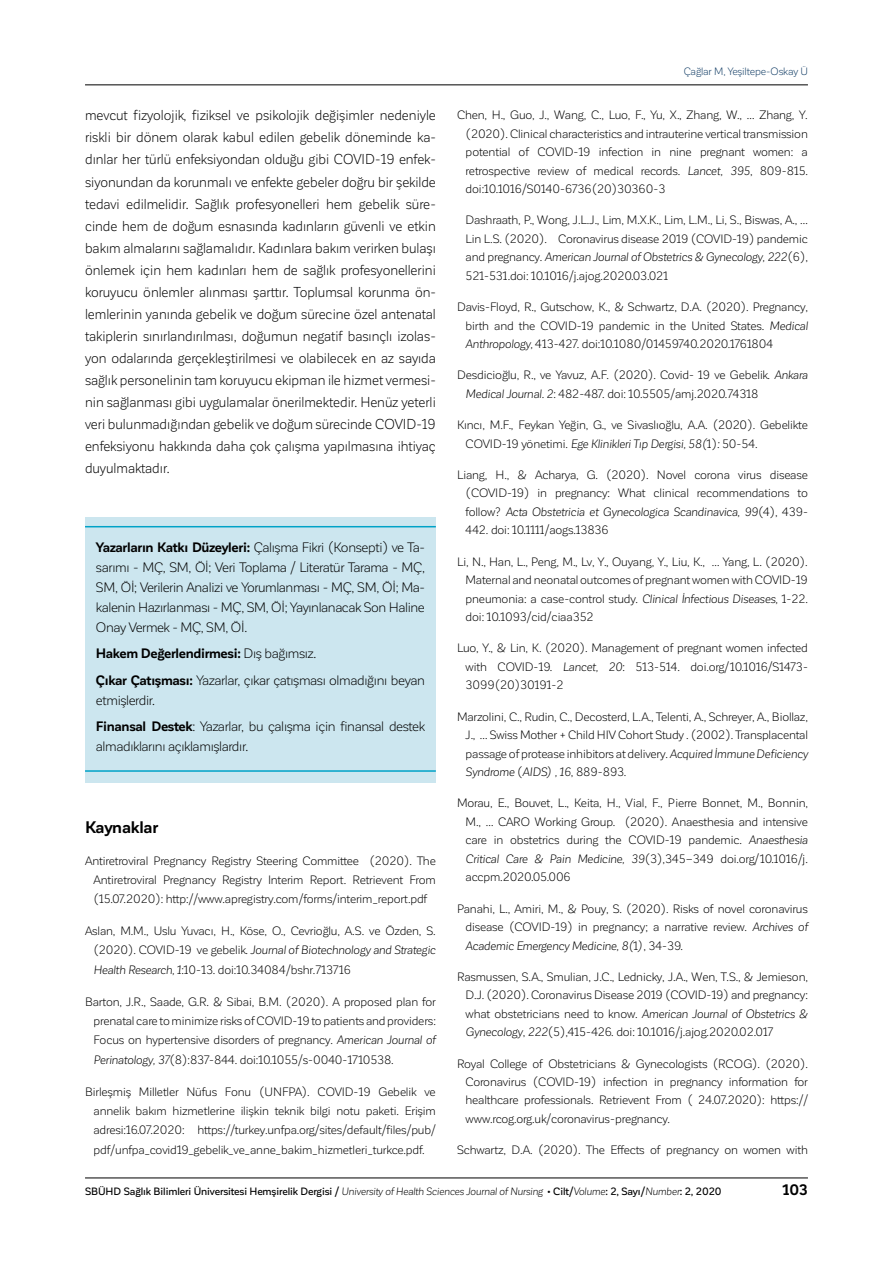
<style>
.page{position:relative;width:893px;height:1263px;background:#fff}
.page>*{position:absolute;margin:0;border:0;box-sizing:border-box;transform-origin:0 0}
.t1{font:700 16.5px "Corporative Sans";letter-spacing:-.015em;color:#000}
.t2{font:700 15px "Corporative Sans";color:#000}
.t3{font:14.1px/22px "Corporative Sans";letter-spacing:-.005em;color:#000;text-align:justify;scale:.95 1}
.t4{font:13.5px/20px "Corporative Sans";letter-spacing:-.03em;color:#000}
.t5{font:12px/18.5px "Corporative Sans";letter-spacing:-.01em;color:#000;text-align:justify}
.t6{font:500 10.5px "Corporative Sans";letter-spacing:-.01em;color:#000}
.t7{font:10.5px "Corporative Sans";letter-spacing:-.015em;color:#123d65}
.s1{font-weight:700}
.s2{font-style:italic}
.s3{font-weight:400;font-style:italic}
</style>
<div class="page">
<hr style="left:85px;top:85px;width:723px;height:1px;background:#000">
<hr style="left:85px;top:1178px;width:723px;height:1px;background:#000">
<div style="left:85px;top:517px;width:351px;height:265px;background:#cce6ef"></div>
<hr style="left:85px;top:526px;width:351px;height:1px;background:#00a2c7">
<hr style="left:85px;top:770px;width:351px;height:2px;background:#00a2c7">
<p class="t3" style="left:85px;top:105px;width:371px">mevcut fizyolojik, fiziksel ve psikolojik değişimler nedeniyle riskli bir dönem olarak kabul edilen gebelik döneminde ka&shy;dınlar her türlü enfeksiyondan olduğu gibi COVID-19 enfek&shy;siyonundan da korunmalı ve enfekte gebeler doğru bir şekilde tedavi edilmelidir. Sağlık profesyonelleri hem gebelik süre&shy;cinde hem de doğum esnasında kadınların güvenli ve etkin bakım almalarını sağlamalıdır. Kadınlara bakım verirken bulaşı önlemek için hem kadınları hem de sağlık profesyonellerini koruyucu önlemler alınması şarttır. Toplumsal korunma ön&shy;lemlerinin yanında gebelik ve doğum sürecine özel antenatal takiplerin sınırlandırılması, doğumun negatif basınçlı izolas&shy;yon odalarında gerçekleştirilmesi ve olabilecek en az sayıda sağlık personelinin tam koruyucu ekipman ile hizmet vermesi&shy;nin sağlanması gibi uygulamalar önerilmektedir. Henüz yeterli veri bulunmadığından gebelik ve doğum sürecinde COVID-19 enfeksiyonu hakkında daha çok çalışma yapılmasına ihtiyaç duyulmaktadır.</p>
<p class="t4" style="left:96px;top:537px;width:330px;text-align:justify"><span class="s1">Yazarların Katkı Düzeyleri:</span> Çalışma Fikri (Konsepti) ve Ta&shy;sarımı - MÇ, SM, Öİ; Veri Toplama / Literatür Tarama - MÇ, SM, Öİ; Verilerin Analizi ve Yorumlanması - MÇ, SM, Öİ; Ma&shy;kalenin Hazırlanması - MÇ, SM, Öİ; Yayınlanacak Son Haline Onay Vermek - MÇ, SM, Öİ.</p>
<p class="t4" style="left:96px;top:640px;width:331px;line-height:26.4px"><span class="s1">Hakem Değerlendirmesi:</span> Dış bağımsız.<br><span class="s1">Çıkar Çatışması:</span> Yazarlar, çıkar çatışması olmadığını beyan</p>
<p class="t4" style="left:96px;top:687px;width:330px;line-height:26.4px">etmişlerdir.<br><span class="s1">Finansal Destek</span>: Yazarlar, bu çalışma için finansal destek</p>
<p class="t4" style="left:96px;top:736px;width:154px">almadıklarını açıklamışlardır.</p>
<h1 class="t1" style="left:85px;top:818px;width:75px">Kaynaklar</h1>
<p class="t5" style="left:94px;top:851px;width:344px;line-height:19.4px;text-indent:-9px">Antiretroviral Pregnancy Registry Steering Committee (2020). The Antiretroviral Pregnancy Registry Interim Report. Retrievent From (15.07.2020): http://www.apregistry.com/forms/interim_report.pdf</p>
<p class="t5" style="left:94px;top:921px;width:344px;line-height:19.4px;text-indent:-9px">Aslan, M.M., Uslu Yuvacı, H., Köse, O., Cevrioğlu, A.S. ve Özden, S. (2020). COVID-19 ve gebelik. <span class="s2">Journal of Biotechnology and Strategic Health Research, 1</span>:10-13. doi:10.34084/bshr.713716</p>
<p class="t5" style="left:94px;top:992px;width:344px;line-height:19.4px;text-indent:-9px">Barton, J.R., Saade, G.R. &amp; Sibai, B.M. (2020). A proposed plan for prenatal care to minimize risks of COVID-19 to patients and providers:<br>Focus on hypertensive disorders of pregnancy. <span class="s2">American Journal of Perinatology, 37</span>(8):837-844. doi:10.1055/s-0040-1710538.</p>
<p class="t5" style="left:94px;top:1082px;width:344px;line-height:19.4px;text-indent:-9px">Birleşmiş Milletler Nüfus Fonu (UNFPA). COVID-19 Gebelik ve annelik bakım hizmetlerine ilişkin teknik bilgi notu paketi. Erişim adresi:16.07.2020: https://turkey.unfpa.org/sites/default/files/pub/ pdf/unfpa_covid19_gebelik_ve_anne_bakim_hizmetleri_turkce.pdf.</p>
<p class="t7" style="left:684px;top:66px;width:126px">Çağlar M, Yeşiltepe-Oskay Ü</p>
<p class="t5" style="left:466px;top:106px;width:344px;text-indent:-9px">Chen, H., Guo, J., Wang, C., Luo, F., Yu, X., Zhang, W., … Zhang, Y. (2020). Clinical characteristics and intrauterine vertical transmission potential of COVID-19 infection in nine pregnant women: a retrospective review of medical records. <span class="s2">Lancet, 395</span>, 809-815. doi:10.1016/S0140-6736(20)30360-3</p>
<p class="t5" style="left:466px;top:211px;width:344px">Dashraath, P., Wong, J.L.J., Lim, M.X.K., Lim, L.M., Li, S., Biswas, A., … Lin L.S. (2020). Coronavirus disease 2019 (COVID-19) pandemic and pregnancy. <span class="s2">American Journal of Obstetrics &amp; Gynecology, 222</span>(6), 521-531.doi: 10.1016/j.ajog.2020.03.021</p>
<p class="t5" style="left:466px;top:298px;width:344px;text-indent:-9px">Davis-Floyd, R., Gutschow, K., &amp; Schwartz, D.A. (2020). Pregnancy, birth and the COVID-19 pandemic in the United States. <span class="s2">Medical Anthropology,</span> 413-427. doi:10.1080/01459740.2020.1761804</p>
<p class="t5" style="left:466px;top:366px;width:344px;text-indent:-9px">Desdicioğlu, R., ve Yavuz, A.F. (2020). Covid- 19 ve Gebelik. <span class="s2">Ankara<br>Medical Journal. 2</span>: 482-487. doi: 10.5505/amj.2020.74318</p>
<p class="t5" style="left:466px;top:416px;width:344px;text-indent:-9px">Kıncı, M.F., Feykan Yeğin, G., ve Sivaslıoğlu, A.A. (2020). Gebelikte<br>COVID-19 yönetimi. <span class="s2">Ege Klinikleri Tıp Dergisi, 58(</span>1)<span class="s2">:</span> 50-54.</p>
<p class="t5" style="left:466px;top:465px;width:344px;text-indent:-9px">Liang, H., &amp; Acharya, G. (2020). Novel corona virus disease (COVID-19) in pregnancy: What clinical recommendations to follow? <span class="s2">Acta Obstetricia et Gynecologica Scandinavica, 99</span>(4), 439- 442. doi: 10.1111/aogs.13836</p>
<p class="t5" style="left:466px;top:552px;width:344px;text-indent:-9px">Li, N., Han, L., Peng, M., Lv, Y., Ouyang, Y., Liu, K., … Yang, L. (2020).<br>Maternal and neonatal outcomes of pregnant women with COVID-19 pneumonia: a case-control study. <span class="s2">Clinical İnfectious Diseases,</span> 1-22. doi: 10.1093/cid/ciaa352</p>
<p class="t5" style="left:466px;top:639px;width:344px;text-indent:-9px">Luo, Y., &amp; Lin, K. (2020). Management of pregnant women infected with COVID-19. <span class="s2">Lancet, 20</span>: 513-514. doi.org/10.1016/S1473- 3099(20)30191-2</p>
<p class="t5" style="left:466px;top:707px;width:344px;text-indent:-9px">Marzolini, C., Rudin, C., Decosterd, L.A., Telenti, A., Schreyer, A., Biollaz, J., … Swiss Mother + Child HIV Cohort Study . (2002). Transplacental passage of protease inhibitors at delivery. <span class="s2">Acquired İmmune Deficiency Syndrome</span> (<span class="s2">AIDS) , 16</span>, 889-893.</p>
<p class="t5" style="left:466px;top:794px;width:344px;text-indent:-9px">Morau, E., Bouvet, L., Keita, H., Vial, F., Pierre Bonnet, M., Bonnin, M., … CARO Working Group. (2020). Anaesthesia and intensive care in obstetrics during the COVID-19 pandemic. <span class="s2">Anaesthesia Critical Care &amp; Pain Medicine, 39</span>(3),345–349 doi.org/10.1016/j. accpm.2020.05.006</p>
<p class="t5" style="left:466px;top:899px;width:344px;text-indent:-9px">Panahi, L., Amiri, M., &amp; Pouy, S. (2020). Risks of novel coronavirus disease (COVID-19) in pregnancy; a narrative review. <span class="s2">Archives of Academic Emergency Medicine, 8(</span>1<span class="s2">)</span>, 34-39.</p>
<p class="t5" style="left:466px;top:967px;width:344px;text-indent:-9px">Rasmussen, S.A., Smulian, J.C., Lednicky, J.A., Wen, T.S., &amp; Jemieson, D.J. (2020). Coronavirus Disease 2019 (COVID-19) and pregnancy: what obstetricians need to know. <span class="s2">American Journal of Obstetrics &amp; Gynecology</span>, <span class="s2">222</span>(5),415-426. doi: 10.1016/j.ajog.2020.02.017</p>
<p class="t5" style="left:466px;top:1054px;width:344px;text-indent:-9px">Royal College of Obstetricians &amp; Gynecologists (RCOG). (2020).<br>Coronavirus (COVID-19) infection in pregnancy information for healthcare professionals. Retrievent From ( 24.07.2020): https:// www.rcog.org.uk/coronavirus-pregnancy.</p>
<p class="t5" style="left:457px;top:1140px;width:352px">Schwartz, D.A. (2020). The Effects of pregnancy on women with</p>
<p class="t6" style="left:85px;top:1186px;width:638px">SBÜHD Sağlık Bilimleri Üniversitesi Hemşirelik Dergisi / <span class="s3">University of Health Sciences Journal of Nursing</span> • Cilt/<span class="s3">Volume</span>: 2, Sayı/<span class="s3">Number</span>: 2, 2020</p>
<p class="t2" style="left:783px;top:1181px;width:27px">103</p>
</div>
